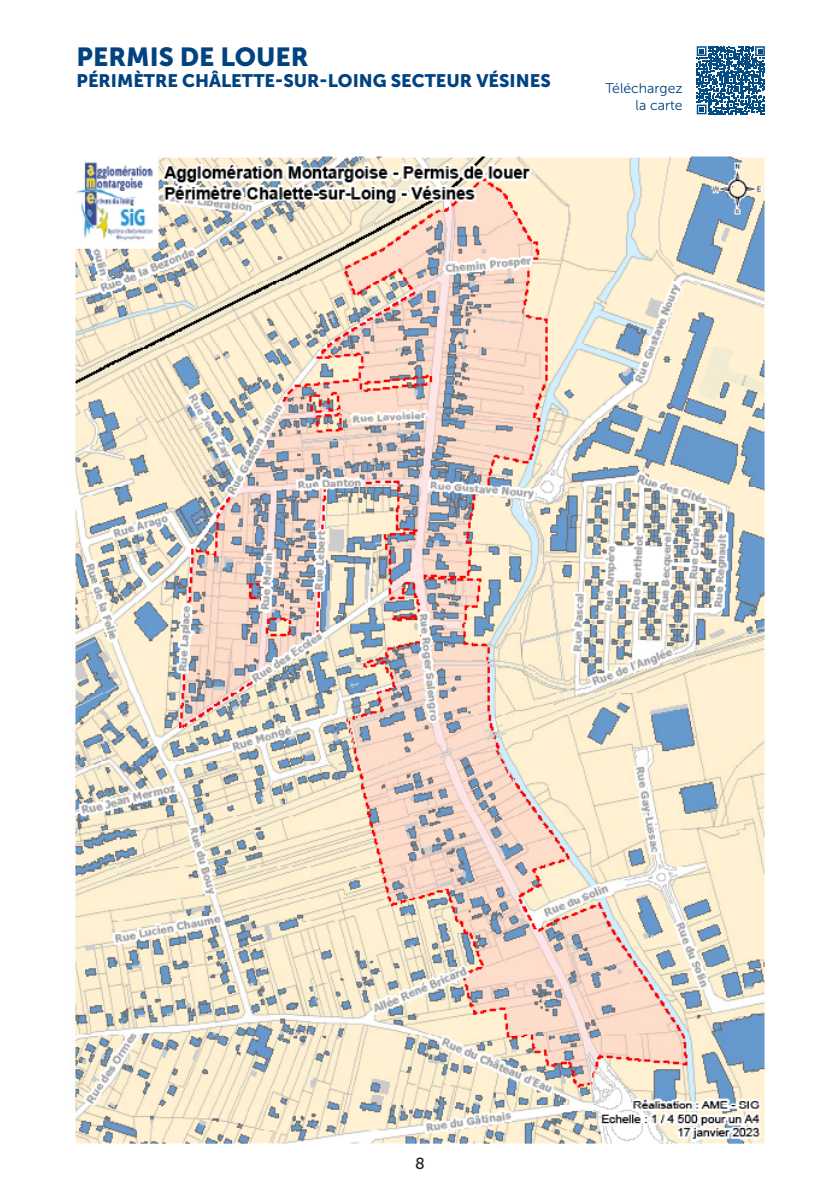
<style>
.page{position:relative;width:840px;height:1191px;background:#fff}
.page>*{position:absolute;margin:0;border:0;box-sizing:border-box;transform-origin:0 0}
.t1{font:26px "Museo Sans 900";color:#014380}
.t2{font:18px "Museo Sans 900";color:#014380}
.t3{font:16px "Museo Sans 500";color:#231f20}
.t4{font:14px "Museo Sans 300";color:#014380}
</style>
<div class="page">
<img style="left:71px;top:156px;width:694px;height:988px">
<svg style="left:696px;top:46px;width:68px;height:68px"></svg>
<p class="t1" style="left:77px;top:42px;width:233px">PERMIS DE LOUER</p>
<p class="t2" style="left:77px;top:71px;width:475px">PÉRIMÈTRE CHÂLETTE-SUR-LOING SECTEUR VÉSINES</p>
<p class="t4" style="left:605px;top:81px;width:79px">Téléchargez</p>
<p class="t4" style="left:635px;top:98px;width:48px">la carte</p>
<p class="t3" style="left:415px;top:1154px;width:11px">8</p>
</div>
